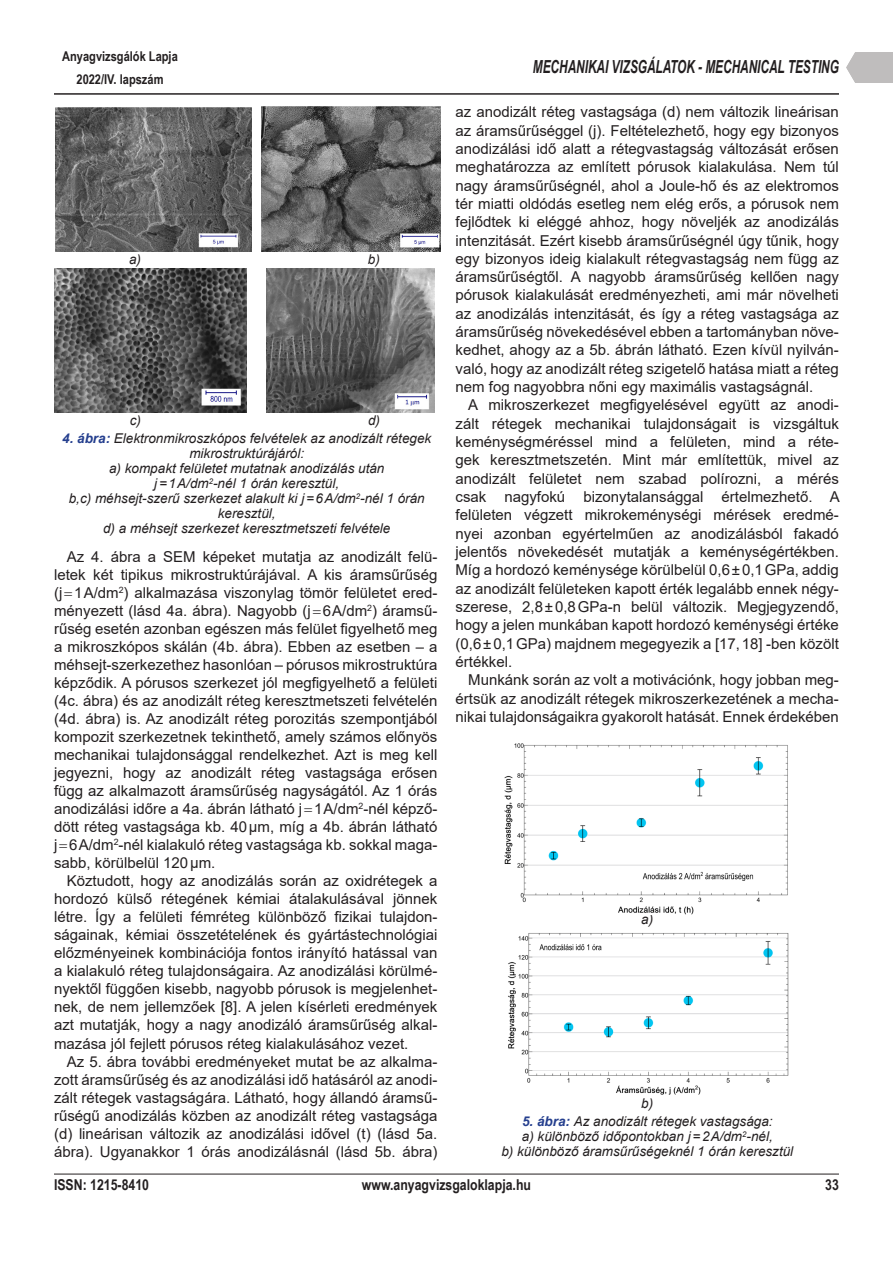
<style>
.page{position:relative;width:893px;height:1263px;background:#fff}
.page>*{position:absolute;margin:0;border:0;box-sizing:border-box;transform-origin:0 0}
.t1{font:italic 700 18px "Arial Narrow";color:#231f20;scale:.8 1}
.AVI_UJ_normal_magyar{font:15px/18.3px "Arial";color:#231f20;text-align:justify}
.t2{font:700 15px "Arial Narrow";color:#231f20}
.AVI_UJ_Képaláírás{font:italic 13.5px/15px "Arial";color:#231f20;text-align:center}
.t3{font:700 13.5px/22.5px "Arial Narrow";color:#231f20;text-align:center}
.s1{font-weight:700;color:#253f8e}
</style>
<div class="page">
<svg style="left:846px;top:52px;width:18px;height:31px"></svg>
<div style="left:864px;top:52px;width:29px;height:31px;background:#bfbdbd"></div>
<hr style="left:54px;top:1174px;width:785px;height:1px;background:#231f20">
<hr style="left:54px;top:94px;width:785px;height:1px;background:#231f20">
<img style="left:56px;top:107px;width:195px;height:145px">
<img style="left:261px;top:107px;width:179px;height:144px">
<img style="left:54px;top:268px;width:193px;height:145px">
<img style="left:267px;top:268px;width:168px;height:145px">
<img style="left:504px;top:743px;width:284px;height:171px">
<img style="left:508px;top:933px;width:281px;height:162px">
<p class="t3" style="left:62px;top:45px;width:117px">Anyagvizsgálók Lapja<br>2022/IV. lapszám</p>
<p class="AVI_UJ_Képaláírás" style="left:129px;top:252px;width:14px">a)</p>
<p class="AVI_UJ_Képaláírás" style="left:368px;top:252px;width:14px">b)</p>
<p class="AVI_UJ_Képaláírás" style="left:130px;top:413px;width:13px">c)</p>
<p class="AVI_UJ_Képaláírás" style="left:368px;top:413px;width:14px">d)</p>
<p class="AVI_UJ_Képaláírás" style="left:62px;top:431px;width:371px"><span class="s1">4. ábra:</span> Elektronmikroszkópos felvételek az anodizált rétegek mikrostruktúrájáról:<br>a) kompakt felületet mutatnak anodizálás után<br>j=1A/dm<sup>2</sup>-nél 1 órán keresztül,<br>b,c) méhsejt-szerű szerkezet alakult ki j=6A/dm<sup>2</sup>-nél 1 órán keresztül,<br>d) a méhsejt szerkezet keresztmetszeti felvétele</p>
<p class="AVI_UJ_normal_magyar" style="left:67px;top:547px;width:372px">Az 4. ábra a SEM képeket mutatja az anodizált felü-</p>
<p class="AVI_UJ_normal_magyar" style="left:54px;top:565px;width:385px">letek két tipikus mikrostruktúrájával. A kis áramsűrűség</p>
<p class="AVI_UJ_normal_magyar" style="left:54px;top:583px;width:385px">(j 1A/dm<sup>2</sup>) alkalmazása viszonylag tömör felületet ered-</p>
<p class="AVI_UJ_normal_magyar" style="left:54px;top:601px;width:385px">ményezett (lásd 4a. ábra). Nagyobb (j 6A/dm<sup>2</sup>) áramsű-</p>
<p class="AVI_UJ_normal_magyar" style="left:54px;top:619px;width:385px">rűség esetén azonban egészen más felület figyelhető meg</p>
<p class="AVI_UJ_normal_magyar" style="left:54px;top:637px;width:385px">a mikroszkópos skálán (4b. ábra). Ebben az esetben – a</p>
<p class="AVI_UJ_normal_magyar" style="left:54px;top:655px;width:385px">méhsejt-szerkezethez hasonlóan – pórusos mikrostruktúra</p>
<p class="AVI_UJ_normal_magyar" style="left:54px;top:673px;width:385px">képződik. A pórusos szerkezet jól megfigyelhető a felületi</p>
<p class="AVI_UJ_normal_magyar" style="left:54px;top:691px;width:385px">(4c. ábra) és az anodizált réteg keresztmetszeti felvételén</p>
<p class="AVI_UJ_normal_magyar" style="left:54px;top:709px;width:385px">(4d. ábra) is. Az anodizált réteg porozitás szempontjából</p>
<p class="AVI_UJ_normal_magyar" style="left:54px;top:727px;width:385px">kompozit szerkezetnek tekinthető, amely számos előnyös</p>
<p class="AVI_UJ_normal_magyar" style="left:54px;top:745px;width:385px">mechanikai tulajdonsággal rendelkezhet. Azt is meg kell</p>
<p class="AVI_UJ_normal_magyar" style="left:54px;top:763px;width:385px">jegyezni, hogy az anodizált réteg vastagsága erősen</p>
<p class="AVI_UJ_normal_magyar" style="left:54px;top:781px;width:385px">függ az alkalmazott áramsűrűség nagyságától. Az 1 órás</p>
<p class="AVI_UJ_normal_magyar" style="left:54px;top:800px;width:385px">anodizálási időre a 4a. ábrán látható j 1A/dm<sup>2</sup>-nél képző-</p>
<p class="AVI_UJ_normal_magyar" style="left:54px;top:818px;width:385px">dött réteg vastagsága kb. 40μm, míg a 4b. ábrán látható</p>
<p class="AVI_UJ_normal_magyar" style="left:54px;top:836px;width:385px">j 6A/dm<sup>2</sup>-nél kialakuló réteg vastagsága kb. sokkal maga-</p>
<p class="AVI_UJ_normal_magyar" style="left:54px;top:854px;width:163px">sabb, körülbelül 120μm.</p>
<p class="AVI_UJ_normal_magyar" style="left:67px;top:872px;width:372px">Köztudott, hogy az anodizálás során az oxidrétegek a</p>
<p class="AVI_UJ_normal_magyar" style="left:54px;top:890px;width:385px">hordozó külső rétegének kémiai átalakulásával jönnek</p>
<p class="AVI_UJ_normal_magyar" style="left:54px;top:908px;width:385px">létre. Így a felületi fémréteg különböző fizikai tulajdon-</p>
<p class="AVI_UJ_normal_magyar" style="left:54px;top:926px;width:385px">ságainak, kémiai összetételének és gyártástechnológiai</p>
<p class="AVI_UJ_normal_magyar" style="left:54px;top:944px;width:385px">előzményeinek kombinációja fontos irányító hatással van</p>
<p class="AVI_UJ_normal_magyar" style="left:54px;top:962px;width:385px">a kialakuló réteg tulajdonságaira. Az anodizálási körülmé-</p>
<p class="AVI_UJ_normal_magyar" style="left:54px;top:980px;width:385px">nyektől függően kisebb, nagyobb pórusok is megjelenhet-</p>
<p class="AVI_UJ_normal_magyar" style="left:54px;top:998px;width:385px">nek, de nem jellemzőek [8]. A jelen kísérleti eredmények</p>
<p class="AVI_UJ_normal_magyar" style="left:54px;top:1016px;width:385px">azt mutatják, hogy a nagy anodizáló áramsűrűség alkal&shy;mazása jól fejlett pórusos réteg kialakulásához vezet.</p>
<p class="AVI_UJ_normal_magyar" style="left:54px;top:1052px;width:385px;text-indent:13px">Az 5. ábra további eredményeket mutat be az alkalma&shy;zott áramsűrűség és az anodizálási idő hatásáról az anodi&shy;zált rétegek vastagságára. Látható, hogy állandó áramsű&shy;rűségű anodizálás közben az anodizált réteg vastagsága (d) lineárisan változik az anodizálási idővel (t) (lásd 5a. ábra). Ugyanakkor 1 órás anodizálásnál (lásd 5b. ábra)</p>
<p class="t1" style="left:533px;top:53px;width:384px">MECHANIKAI VIZSGÁLATOK - MECHANICAL TESTING</p>
<p class="AVI_UJ_normal_magyar" style="left:455px;top:103px;width:385px">az anodizált réteg vastagsága (d) nem változik lineárisan az áramsűrűséggel (j). Feltételezhető, hogy egy bizonyos anodizálási idő alatt a rétegvastagság változását erősen meghatározza az említett pórusok kialakulása. Nem túl nagy áramsűrűségnél, ahol a Joule-hő és az elektromos tér miatti oldódás esetleg nem elég erős, a pórusok nem fejlődtek ki eléggé ahhoz, hogy növeljék az anodizálás intenzitását. Ezért kisebb áramsűrűségnél úgy tűnik, hogy egy bizonyos ideig kialakult rétegvastagság nem függ az áramsűrűségtől. A nagyobb áramsűrűség kellően nagy pórusok kialakulását eredményezheti, ami már növelheti az anodizálás intenzitását, és így a réteg vastagsága az áramsűrűség növekedésével ebben a tartományban növe&shy;kedhet, ahogy az a 5b. ábrán látható. Ezen kívül nyilván&shy;való, hogy az anodizált réteg szigetelő hatása miatt a réteg nem fog nagyobbra nőni egy maximális vastagságnál.</p>
<p class="AVI_UJ_normal_magyar" style="left:455px;top:396px;width:386px;text-indent:13px">A mikroszerkezet megfigyelésével együtt az anodi&shy;zált rétegek mechanikai tulajdonságait is vizsgáltuk keménységméréssel mind a felületen, mind a réte&shy;gek keresztmetszetén. Mint már említettük, mivel az anodizált felületet nem szabad polírozni, a mérés csak nagyfokú bizonytalansággal értelmezhető. A felületen végzett mikrokeménységi mérések eredmé&shy;nyei azonban egyértelműen az anodizálásból fakadó jelentős növekedését mutatják a keménységértékben.<br>Míg a hordozó keménysége körülbelül 0,6±0,1GPa, addig az anodizált felületeken kapott érték legalább ennek négy&shy;szerese, 2,8±0,8GPa-n belül változik. Megjegyzendő, hogy a jelen munkában kapott hordozó keménységi értéke (0,6±0,1GPa) majdnem megegyezik a [17,18] -ben közölt értékkel.</p>
<p class="AVI_UJ_normal_magyar" style="left:455px;top:671px;width:385px;text-indent:13px">Munkánk során az volt a motivációnk, hogy jobban meg&shy;értsük az anodizált rétegek mikroszerkezetének a mecha&shy;nikai tulajdonságaikra gyakorolt hatását. Ennek érdekében</p>
<p class="AVI_UJ_Képaláírás" style="left:641px;top:912px;width:14px">a)</p>
<p class="AVI_UJ_Képaláírás" style="left:641px;top:1096px;width:14px">b)</p>
<p class="AVI_UJ_Képaláírás" style="left:501px;top:1114px;width:293px"><span class="s1">5. ábra:</span> Az anodizált rétegek vastagsága:<br>a) különböző időpontokban j=2A/dm<sup>2</sup>-nél,<br>b) különböző áramsűrűségeknél 1 órán keresztül</p>
<p class="t2" style="left:54px;top:1174px;width:97px">ISSN: 1215-8410</p>
<p class="t2" style="left:362px;top:1174px;width:171px">www.anyagvizsgaloklapja.hu</p>
<p class="t2" style="left:825px;top:1174px;width:15px">33</p>
</div>
